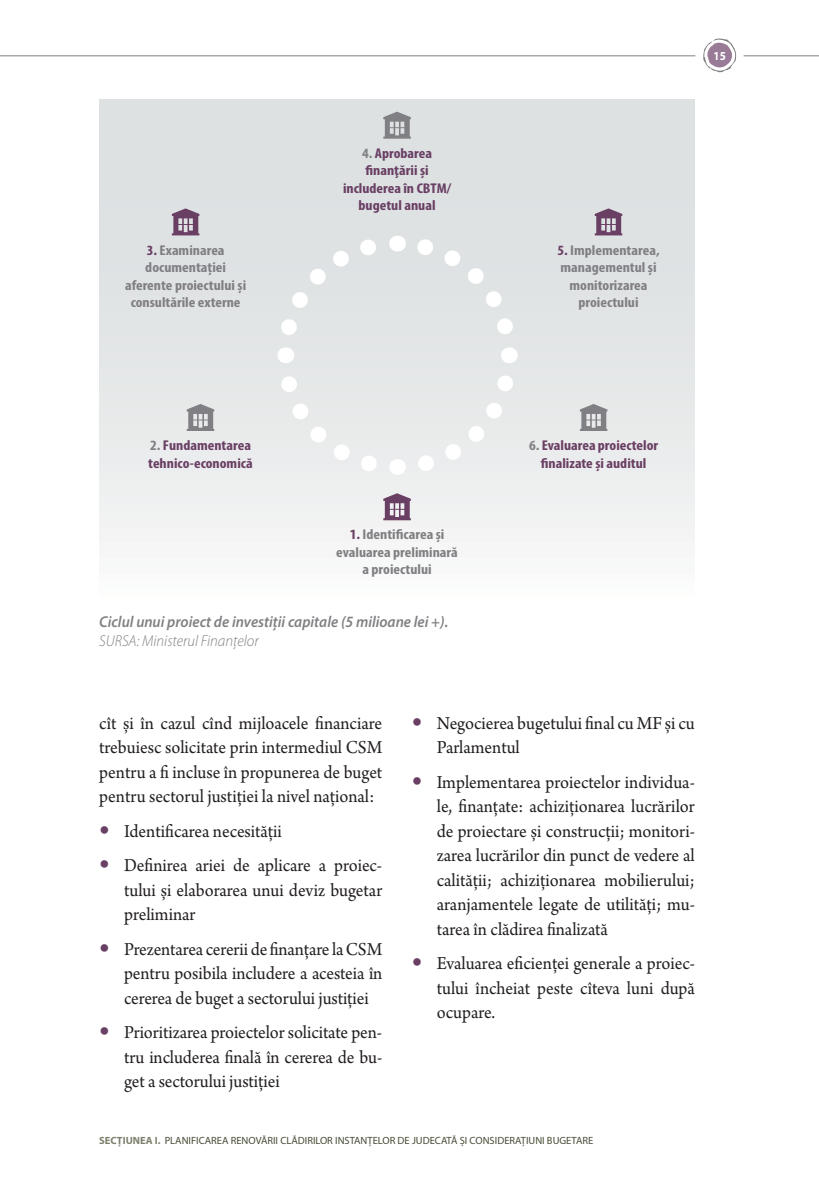
<style>
.page{position:relative;width:819px;height:1191px;background:#fff}
.page>*{position:absolute;margin:0;border:0;box-sizing:border-box;transform-origin:0 0}
.t1{font:19.25px/24.5px "Arno Pro";color:#231f20;text-align:justify;scale:.95 1}
.t2{font:italic 600 15.75px "Myriad Pro";color:#807f83;scale:.95 1}
.t3{font:italic 300 15.75px "Myriad Pro";color:#807f83;scale:.95 1}
.t4{font:700 condensed 14.17px/17.5px "Myriad Pro";color:#807f83;text-align:center;scale:1.11 1}
.t5{font:700 condensed 14.17px/17.5px "Myriad Pro";color:#693f64;text-align:center;scale:1.11 1}
.t6{font:700 12.25px "Myriad Pro";color:#fff;scale:.9 1}
.t7{font:10.5px "Myriad Pro";color:#464d35}
.s1{color:#693f64}
.s2{color:#807f83}
.s3{font-weight:700;color:#80806f}
</style>
<div class="page">
<hr style="left:743px;top:55px;width:76px;height:1px;background:#807f83">
<hr style="left:0;top:55px;width:695px;height:1px;background:#807f83">
<svg style="left:703px;top:38px;width:33px;height:34px"></svg>
<div style="left:99px;top:99px;width:595px;height:499px;background:linear-gradient(to bottom,#d7dcdd,#f5f6f5)"></div>
<svg style="left:383px;top:112px;width:28px;height:27px"></svg>
<svg style="left:383px;top:493px;width:28px;height:27px"></svg>
<svg style="left:172px;top:208px;width:27px;height:27px"></svg>
<svg style="left:187px;top:404px;width:27px;height:27px"></svg>
<svg style="left:594px;top:208px;width:28px;height:27px"></svg>
<svg style="left:580px;top:404px;width:27px;height:27px"></svg>
<svg style="left:268px;top:227px;width:257px;height:257px;background:#e6e8e9"></svg>
<svg style="left:509px;top:347px;width:1px;height:16px"></svg>
<svg style="left:397px;top:236px;width:1px;height:15px"></svg>
<svg style="left:285px;top:347px;width:1px;height:16px"></svg>
<svg style="left:397px;top:459px;width:1px;height:16px"></svg>
<p class="t4" style="left:125px;top:242px;width:111px"><span class="s1">3.</span> Examinarea documentației aferente proiectului și consultările externe</p>
<p class="t5" style="left:343px;top:146px;width:99px"><span class="s2">4.</span> Aprobarea finanţării și includerea în CBTM/ bugetul anual</p>
<p class="t6" style="left:713px;top:51px;width:15px">15</p>
<p class="t4" style="left:557px;top:242px;width:94px"><span class="s1">5.</span> Implementarea, managementul și monitorizarea proiectului</p>
<p class="t5" style="left:148px;top:438px;width:96px;text-align:left"><span class="s2">2.</span> Fundamentarea tehnico-economică</p>
<p class="t4" style="left:336px;top:527px;width:111px"><span class="s1">1.</span> Identificarea și evaluarea preliminară a proiectului</p>
<p class="t2" style="left:99px;top:616px;width:369px">Ciclul unui proiect de investiții capitale (5 milioane lei +).</p>
<p class="t3" style="left:99px;top:635px;width:169px">SURSA: Ministerul Finanţelor</p>
<p class="t5" style="left:529px;top:438px;width:118px"><span class="s2">6.</span> Evaluarea proiectelor finalizate și auditul</p>
<p class="t1" style="left:99px;top:712px;width:299px">cît și în cazul cînd mijloacele financiare trebuiesc solicitate prin intermediul CSM pentru a fi incluse în propunerea de buget pentru sectorul justiției la nivel național:</p>
<p class="t1" style="left:124px;top:815px;width:273px;line-height:34.5px">Identificarea necesității<br>Definirea ariei de aplicare a proiec-</p>
<p class="t1" style="left:124px;top:878px;width:273px">tului și elaborarea unui deviz bugetar preliminar</p>
<p class="t1" style="left:124px;top:937px;width:273px">Prezentarea cererii de finanțare la CSM pentru posibila includere a acesteia în cererea de buget a sectorului justiției</p>
<p class="t1" style="left:124px;top:1021px;width:273px">Prioritizarea proiectelor solicitate pen&shy;tru includerea finală în cererea de bu&shy;get a sectorului justiției</p>
<p class="t1" style="left:437px;top:712px;width:273px">Negocierea bugetului final cu MF și cu<br>Parlamentul</p>
<p class="t1" style="left:437px;top:771px;width:273px">Implementarea proiectelor individua&shy;le, finanțate: achiziționarea lucrărilor de proiectare și construcții; monitori&shy;zarea lucrărilor din punct de vedere al calității; achiziționarea mobilierului; aranjamentele legate de utilități; mu&shy;tarea în clădirea finalizată</p>
<p class="t1" style="left:437px;top:952px;width:273px">Evaluarea eficienței generale a proiec&shy;tului încheiat peste cîteva luni după ocupare.</p>
<p class="t7" style="left:99px;top:1136px;width:495px"><span class="s3">SECȚIUNEA I.</span> PLANIFICAREA RENOVĂRII CLĂDIRILOR INSTANȚELOR DE JUDECATĂ ȘI CONSIDERAȚIUNI BUGETARE</p>
</div>
